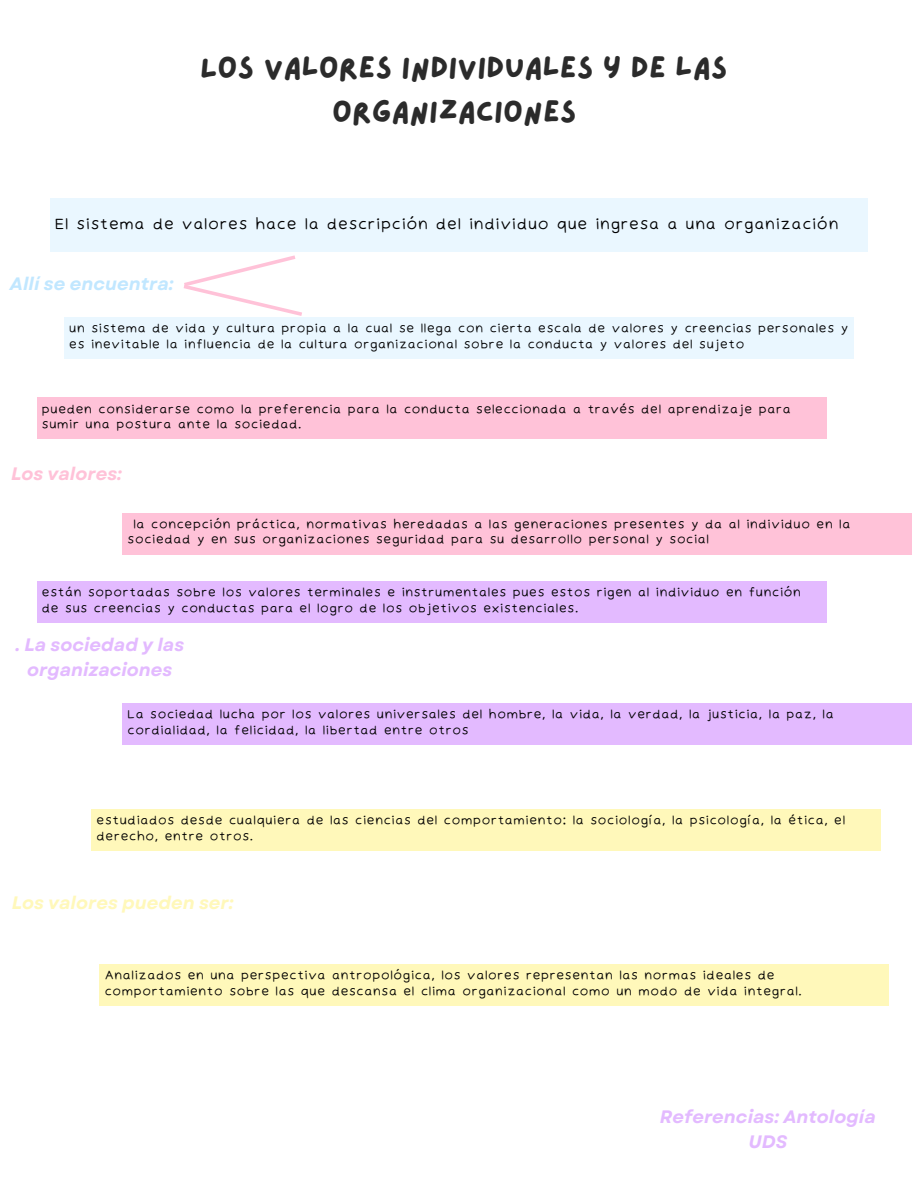
<style>
.page{position:relative;width:918px;height:1188px;background:#fff}
.page>*{position:absolute;margin:0;border:0;box-sizing:border-box;transform-origin:0 0}
.t1{font:31.05px/43.3px "Lazydog";color:#2b2b2b}
.t2{font:italic 700 18px/24.8px "Garet";color:#e3baff;text-align:center}
.t3{font:italic 700 18px "Garet";color:#fff8ba}
.t4{font:italic 700 18px "Garet";color:#c1e7ff}
.t5{font:italic 700 18px "Garet";color:#ffc2d8}
.t6{font:15px "Irene Florentina";color:#000}
.t7{font:12px/15.8px "Irene Florentina";color:#000}
</style>
<div class="page">
<div style="left:50px;top:198px;width:818px;height:54px;background:#eaf7ff"></div>
<div style="left:64px;top:317px;width:790px;height:41px;background:#eaf7ff"></div>
<div style="left:37px;top:398px;width:789px;height:41px;background:#ffc2d8"></div>
<div style="left:123px;top:513px;width:789px;height:41px;background:#ffc2d8"></div>
<div style="left:37px;top:581px;width:789px;height:41px;background:#e3baff"></div>
<div style="left:123px;top:703px;width:789px;height:42px;background:#e3baff"></div>
<div style="left:92px;top:810px;width:789px;height:41px;background:#fff8ba"></div>
<div style="left:100px;top:964px;width:789px;height:42px;background:#fff8ba"></div>
<svg style="left:183px;top:255px;width:119px;height:61px"></svg>
<h1 class="t1" style="left:332px;top:48px;width:397px;text-indent:-132px">LOS VALORES INDIVIDUALES Y DE LAS<br>ORGANIZACIONES</h1>
<h3 class="t6" style="left:55px;top:215px;width:786px">El sistema de valores hace la descripción del individuo que ingresa a una organización</h3>
<h2 class="t4" style="left:10px;top:271px;width:165px">Allí se encuentra:</h2>
<p class="t7" style="left:69px;top:320px;width:781px">un sistema de vida y cultura propia a la cual se llega con cierta escala de valores y creencias personales y es inevitable la influencia de la cultura organizacional sobre la conducta y valores del sujeto</p>
<h2 class="t7" style="left:42px;top:401px;width:751px">pueden considerarse como la preferencia para la conducta seleccionada a través del aprendizaje para sumir una postura ante la sociedad.</h2>
<p class="t5" style="left:11px;top:461px;width:112px">Los valores:</p>
<p class="t7" style="left:127px;top:516px;width:725px;text-indent:6px">la concepción práctica, normativas heredadas a las generaciones presentes y da al individuo en la sociedad y en sus organizaciones seguridad para su desarrollo personal y social</p>
<h2 class="t7" style="left:42px;top:584px;width:761px">están soportadas sobre los valores terminales e instrumentales pues estos rigen al individuo en función de sus creencias y conductas para el logro de los objetivos existenciales.</h2>
<p class="t2" style="left:16px;top:633px;width:170px">. La sociedad y las organizaciones</p>
<p class="t7" style="left:127px;top:706px;width:708px">La sociedad lucha por los valores universales del hombre, la vida, la verdad, la justicia, la paz, la cordialidad, la felicidad, la libertad entre otros</p>
<h2 class="t7" style="left:96px;top:813px;width:751px">estudiados desde cualquiera de las ciencias del comportamiento: la sociología, la psicología, la ética, el derecho, entre otros.</h2>
<p class="t3" style="left:12px;top:889px;width:223px">Los valores pueden ser:</p>
<p class="t7" style="left:104px;top:967px;width:699px">Analizados en una perspectiva antropológica, los valores representan las normas ideales de comportamiento sobre las que descansa el clima organizacional como un modo de vida integral.</p>
<h2 class="t2" style="left:660px;top:1105px;width:217px">Referencias: Antología<br>UDS</h2>
</div>
